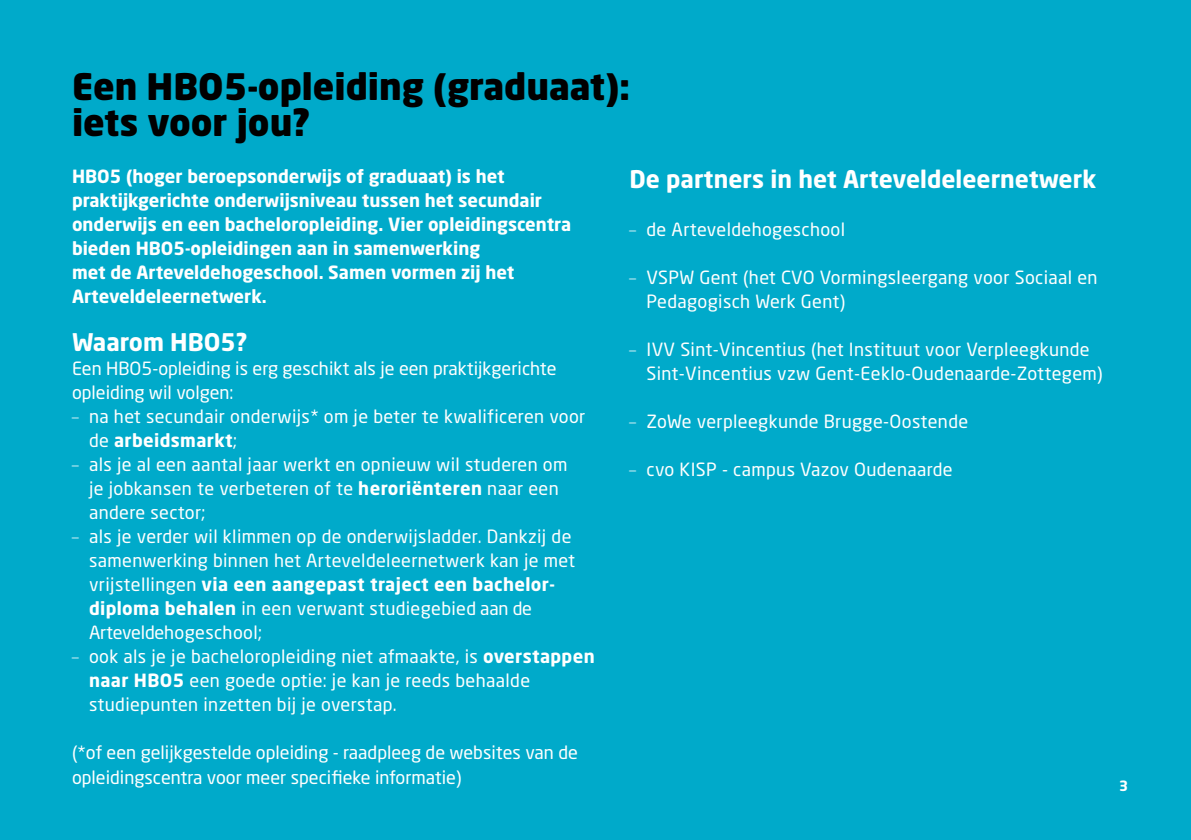
<style>
.page{position:relative;width:1191px;height:840px;background:#fff}
.page>*{position:absolute;margin:0;border:0;box-sizing:border-box;transform-origin:0 0}
.t1{font:900 36px/36px "Neo Sans Pro";color:#000}
.t2{font:700 24px "Neo Sans Pro";color:#fff}
.t3{font:18px/24px "Neo Sans Pro";letter-spacing:.02em;color:#fff}
.t4{font:700 18px/24px "Neo Sans Pro";color:#fff}
.t5{font:18px/24px "Neo Sans Pro";color:#fff}
.t6{font:700 14px "Neo Sans Pro";color:#fff}
.s1{font-weight:300}
.s2{font-weight:700}
</style>
<div class="page">
<div style="left:0;top:0;width:1191px;height:839px;background:#00aaca"></div>
<h1 class="t1" style="left:72px;top:67px;width:559px">Een HBO5-opleiding (graduaat): iets voor jou?</h1>
<p class="t4" style="left:72px;top:164px;width:500px">HBO5 (hoger beroepsonderwijs of graduaat) is het praktijkgerichte onderwijsniveau tussen het secundair onderwijs en een bacheloropleiding. Vier opleidingscentra bieden HBO5-opleidingen aan in samenwerking<br>met de Arteveldehogeschool. Samen vormen zij het Arteveldeleernetwerk.</p>
<h2 class="t2" style="left:72px;top:326px;width:177px">Waarom HBO5?</h2>
<p class="t5" style="left:72px;top:356px;width:486px">Een HBO5-opleiding is erg geschikt als je een praktijkgerichte opleiding wil volgen:</p>
<p class="t3" style="left:89px;top:404px;width:498px;text-indent:-17px"><span class="s1">–</span> na het secundair onderwijs* om je beter te kwalificeren voor de <span class="s2">arbeidsmarkt</span>;</p>
<p class="t3" style="left:89px;top:452px;width:480px;text-indent:-17px"><span class="s1">–</span> als je al een aantal jaar werkt en opnieuw wil studeren om je jobkansen te verbeteren of te <span class="s2">heroriënteren</span> naar een andere sector;</p>
<p class="t3" style="left:89px;top:524px;width:487px;text-indent:-17px"><span class="s1">–</span> als je verder wil klimmen op de onderwijsladder. Dankzij de samenwerking binnen het Arteveldeleernetwerk kan je met vrijstellingen <span class="s2">via een aangepast traject een bachelor&shy;diploma behalen</span> in een verwant studiegebied aan de Arteveldehogeschool;</p>
<p class="t3" style="left:89px;top:644px;width:507px;text-indent:-17px"><span class="s1">–</span> ook als je je bacheloropleiding niet afmaakte, is <span class="s2">overstappen naar HBO5</span> een goede optie: je kan je reeds behaalde studiepunten inzetten bij je overstap.</p>
<p class="t5" style="left:72px;top:740px;width:507px">(*of een gelijkgestelde opleiding - raadpleeg de websites van de opleidingscentra voor meer specifieke informatie)</p>
<h2 class="t2" style="left:629px;top:163px;width:468px">De partners in het Arteveldeleernetwerk</h2>
<p class="t3" style="left:629px;top:216px;width:217px"><span class="s1">–</span> de Arteveldehogeschool</p>
<p class="t3" style="left:646px;top:264px;width:452px;text-indent:-17px"><span class="s1">–</span> VSPW Gent (het CVO Vormingsleergang voor Sociaal en<br>Pedagogisch Werk Gent)</p>
<p class="t3" style="left:646px;top:336px;width:458px;text-indent:-17px"><span class="s1">–</span> IVV Sint-Vincentius (het Instituut voor Verpleegkunde<br>Sint-Vincentius vzw Gent-Eeklo-Oudenaarde-Zottegem)</p>
<p class="t3" style="left:629px;top:408px;width:340px"><span class="s1">–</span> ZoWe verpleegkunde Brugge-Oostende</p>
<p class="t3" style="left:629px;top:456px;width:325px"><span class="s1">–</span> cvo KISP - campus Vazov Oudenaarde</p>
<p class="t6" style="left:1119px;top:776px;width:11px">3</p>
</div>
